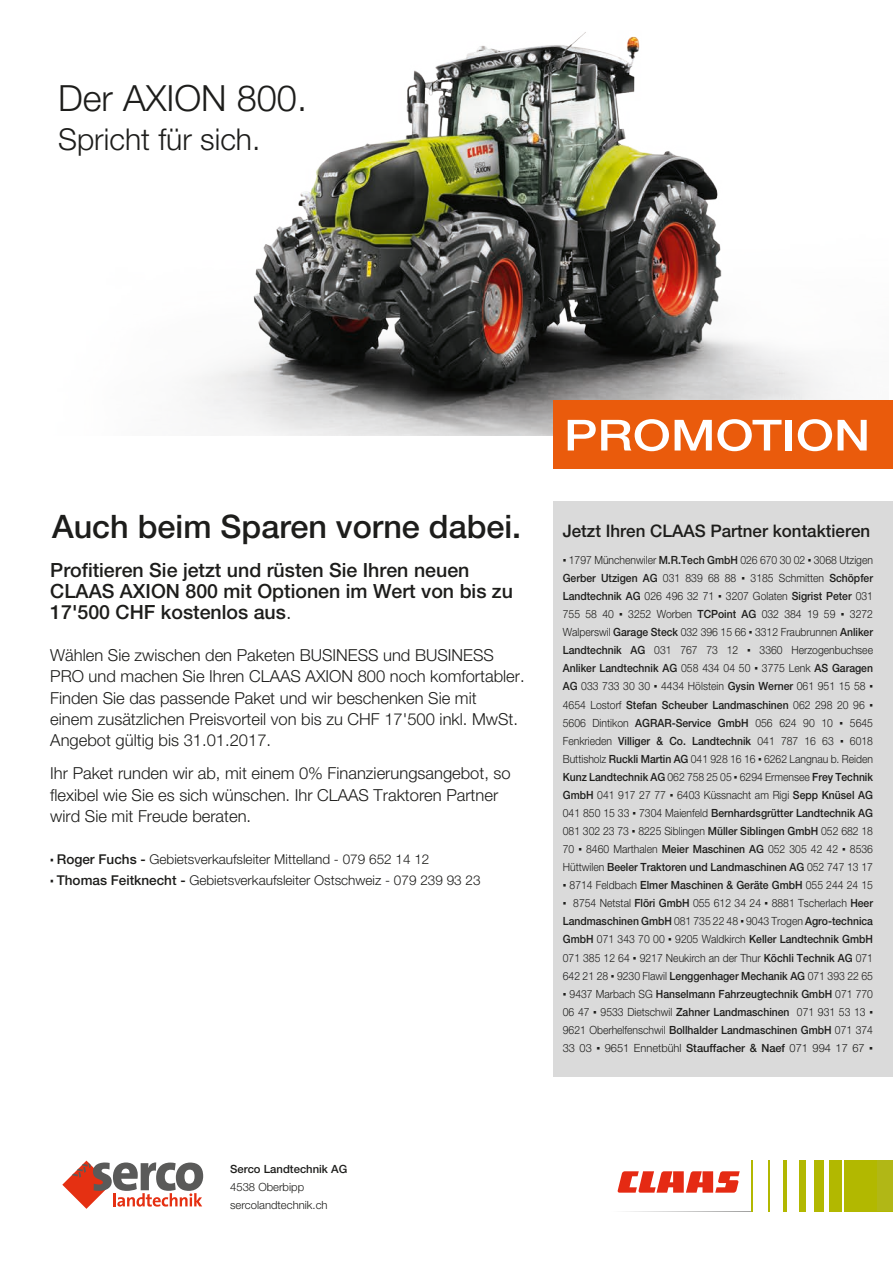
<style>
.page{position:relative;width:893px;height:1263px;background:#fff}
.page>*{position:absolute;margin:0;border:0;box-sizing:border-box;transform-origin:0 0}
.t1{font:500 42.9px "CLAAS Helvetica Neue";color:#fff;scale:1.17 1}
.t2{font:300 36.15px "CLAAS Helvetica Neue";color:#1d1d1b}
.t3{font:500 32.4px "CLAAS Helvetica Neue";color:#1d1d1b}
.t4{font:300 30.15px "CLAAS Helvetica Neue";color:#1d1d1b}
.t5{font:500 19.5px/21.1px "CLAAS Helvetica Neue";color:#1d1d1b}
.t6{font:500 17.25px "CLAAS Helvetica Neue";color:#1d1d1b}
.t7{font:300 16.5px/21.1px "CLAAS Helvetica Neue";color:#1d1d1b}
.t8{font:300 13.5px "CLAAS Helvetica Neue";color:#1d1d1b}
.t9{font:300 11.25px/18px "CLAAS Helvetica Neue";color:#1d1d1b;text-align:justify;scale:.92 1}
.t10{font:500 11.25px "CLAAS Helvetica Neue";color:#1d1d1b;scale:.92 1}
.t11{font:300 11.25px/18px "CLAAS Helvetica Neue";color:#1d1d1b}
.t12{font:500 11.25px "CLAAS Helvetica Neue";color:#1d1d1b}
.s1{font-weight:300}
.s2{font-family:"Arial";font-weight:400;font-size:11.85px}
.s3{font-weight:500}
.s4{font-family:"Arial";font-weight:400}
</style>
<div class="page">
<img style="left:197px;top:32px;width:692px;height:403px">
<div style="left:553px;top:501px;width:340px;height:576px;background:#dadada"></div>
<svg style="left:618px;top:1171px;width:122px;height:22px"></svg>
<div style="left:843px;top:1160px;width:50px;height:51px;background:#b2b800"></div>
<div style="left:829px;top:1160px;width:13px;height:51px;background:#b2b800"></div>
<div style="left:814px;top:1160px;width:10px;height:51px;background:#b2b800"></div>
<div style="left:799px;top:1160px;width:6px;height:51px;background:#b2b800"></div>
<hr style="left:783px;top:1160px;width:4px;height:51px;background:#b2b800">
<hr style="left:751px;top:1160px;width:1px;height:51px;background:#b2b800">
<hr style="left:768px;top:1160px;width:1px;height:51px;background:#b2b800">
<div style="left:878px;top:1160px;width:15px;height:51px;background:#b1b716"></div>
<div style="left:553px;top:401px;width:340px;height:68px;background:#ea5b0c"></div>
<svg style="left:62px;top:1160px;width:141px;height:49px"></svg>
<h2 class="t2" style="left:58px;top:74px;width:251px">Der AXION 800.</h2>
<h3 class="t4" style="left:58px;top:119px;width:204px">Spricht für sich.</h3>
<h3 class="t3" style="left:52px;top:505px;width:471px">Auch beim Sparen vorne dabei.</h3>
<h3 class="t5" style="left:50px;top:560px;width:464px">Profitieren Sie jetzt und rüsten Sie Ihren neuen<br>CLAAS AXION 800 mit Optionen im Wert von bis zu<br>17'500 CHF kostenlos aus<span class="s1">.</span></h3>
<p class="t7" style="left:50px;top:645px;width:476px">Wählen Sie zwischen den Paketen BUSINESS und BUSINESS PRO und machen Sie Ihren CLAAS AXION 800 noch komfortabler.<br>Finden Sie das passende Paket und wir beschenken Sie mit<br>einem zusätzlichen Preisvorteil von bis zu CHF 17'500 inkl. MwSt.<br>Angebot gültig bis 31.01.2017.</p>
<h3 class="t7" style="left:50px;top:763px;width:462px">Ihr Paket runden wir ab, mit einem 0% Finanzierungsangebot, so flexibel wie Sie es sich wünschen. Ihr CLAAS Traktoren Partner wird Sie mit Freude beraten.</h3>
<p class="t8" style="left:50px;top:850px;width:381px"><span class="s2">▪</span> <span class="s3">Roger Fuchs -</span> Gebietsverkaufsleiter Mittelland - 079 652 14 12</p>
<p class="t8" style="left:50px;top:872px;width:432px"><span class="s2">▪</span> <span class="s3">Thomas Feitknecht -</span> Gebietsverkaufsleiter Ostschweiz - 079 239 93 23</p>
<h1 class="t1" style="left:564px;top:407px;width:263px">PROMOTION</h1>
<h3 class="t6" style="left:563px;top:520px;width:309px">Jetzt Ihren CLAAS Partner kontaktieren</h3>
<p class="t9" style="left:563px;top:551px;width:339px"><span class="s4">▪</span> 1797 Münchenwiler <span class="s3">M.R.Tech GmbH</span> 026 670 30 02 <span class="s4">▪</span> 3068 Utzigen <span class="s3">Gerber Utzigen AG</span> 031 839 68 88 <span class="s4">▪</span> 3185 Schmitten <span class="s3">Schöpfer Landtechnik AG</span> 026 496 32 71 <span class="s4">▪</span> 3207 Golaten <span class="s3">Sigrist Peter</span> 031<br>755 58 40 <span class="s4">▪</span> 3252 Worben <span class="s3">TCPoint AG</span> 032 384 19 59 <span class="s4">▪</span> 3272<br>Walperswil <span class="s3">Garage Steck</span> 032 396 15 66 <span class="s4">▪</span> 3312 Fraubrunnen <span class="s3">Anliker Landtechnik AG</span> 031 767 73 12 <span class="s4">▪</span> 3360 Herzogenbuchsee <span class="s3">Anliker Landtechnik AG</span> 058 434 04 50 <span class="s4">▪</span> 3775 Lenk <span class="s3">AS Garagen AG</span> 033 733 30 30 <span class="s4">▪</span> 4434 Hölstein <span class="s3">Gysin Werner</span> 061 951 15 58 <span class="s4">▪ </span>4654 Lostorf <span class="s3">Stefan Scheuber Landmaschinen</span> 062 298 20 96 <span class="s4">▪ </span>5606 Dintikon <span class="s3">AGRAR-Service GmbH</span> 056 624 90 10 <span class="s4">▪</span> 5645<br>Fenkrieden <span class="s3">Villiger &amp; Co. Landtechnik</span> 041 787 16 63 <span class="s4">▪</span> 6018<br>Buttisholz <span class="s3">Ruckli Martin AG</span> 041 928 16 16 <span class="s4">▪</span> 6262 Langnau b. Reiden <span class="s3">Kunz Landtechnik AG</span> 062 758 25 05 <span class="s4">▪</span> 6294 Ermensee <span class="s3">Frey Technik GmbH</span> 041 917 27 77 <span class="s4">▪</span> 6403 Küssnacht am Rigi <span class="s3">Sepp Knüsel AG </span>041 850 15 33 <span class="s4">▪</span> 7304 Maienfeld <span class="s3">Bernhardsgrütter Landtechnik AG </span>081 302 23 73 <span class="s4">▪</span> 8225 Siblingen <span class="s3">Müller Siblingen GmbH</span> 052 682 18<br>70 <span class="s4">▪</span> 8460 Marthalen <span class="s3">Meier Maschinen AG</span> 052 305 42 42 <span class="s4">▪</span> 8536<br>Hüttwilen <span class="s3">Beeler Traktoren und Landmaschinen AG</span> 052 747 13 17</p>
<p class="t10" style="left:563px;top:878px;width:339px"><span class="s4">▪</span> <span class="s1">8714 Feldbach</span> Elmer Maschinen &amp; Geräte GmbH <span class="s1">055 244 24 15</span></p>
<p class="t9" style="left:563px;top:894px;width:339px"><span class="s4">▪</span> 8754 Netstal <span class="s3">Flöri GmbH</span> 055 612 34 24 <span class="s4">▪</span> 8881 Tscherlach <span class="s3">Heer Landmaschinen GmbH</span> 081 735 22 48 <span class="s4">▪</span> 9043 Trogen <span class="s3">Agro-technica GmbH</span> 071 343 70 00 <span class="s4">▪</span> 9205 Waldkirch <span class="s3">Keller Landtechnik GmbH </span>071 385 12 64 <span class="s4">▪</span> 9217 Neukirch an der Thur <span class="s3">Köchli Technik AG</span> 071<br>642 21 28 <span class="s4">▪</span> 9230 Flawil <span class="s3">Lenggenhager Mechanik AG</span> 071 393 22 65</p>
<p class="t9" style="left:563px;top:985px;width:339px"><span class="s4">▪</span> 9437 Marbach SG <span class="s3">Hanselmann Fahrzeugtechnik GmbH</span> 071 770<br>06 47 <span class="s4">▪</span> 9533 Dietschwil <span class="s3">Zahner Landmaschinen</span> 071 931 53 13 <span class="s4">▪ </span>9621 Oberhelfenschwil <span class="s3">Bollhalder Landmaschinen GmbH</span> 071 374<br>33 03 <span class="s4">▪</span> 9651 Ennetbühl <span class="s3">Stauffacher &amp; Naef</span> 071 994 17 67 <span class="s4">▪</span></p>
<p class="t12" style="left:230px;top:1161px;width:119px">Serco Landtechnik AG</p>
<p class="t11" style="left:230px;top:1178px;width:99px">4538 Oberbipp sercolandtechnik.ch</p>
</div>
